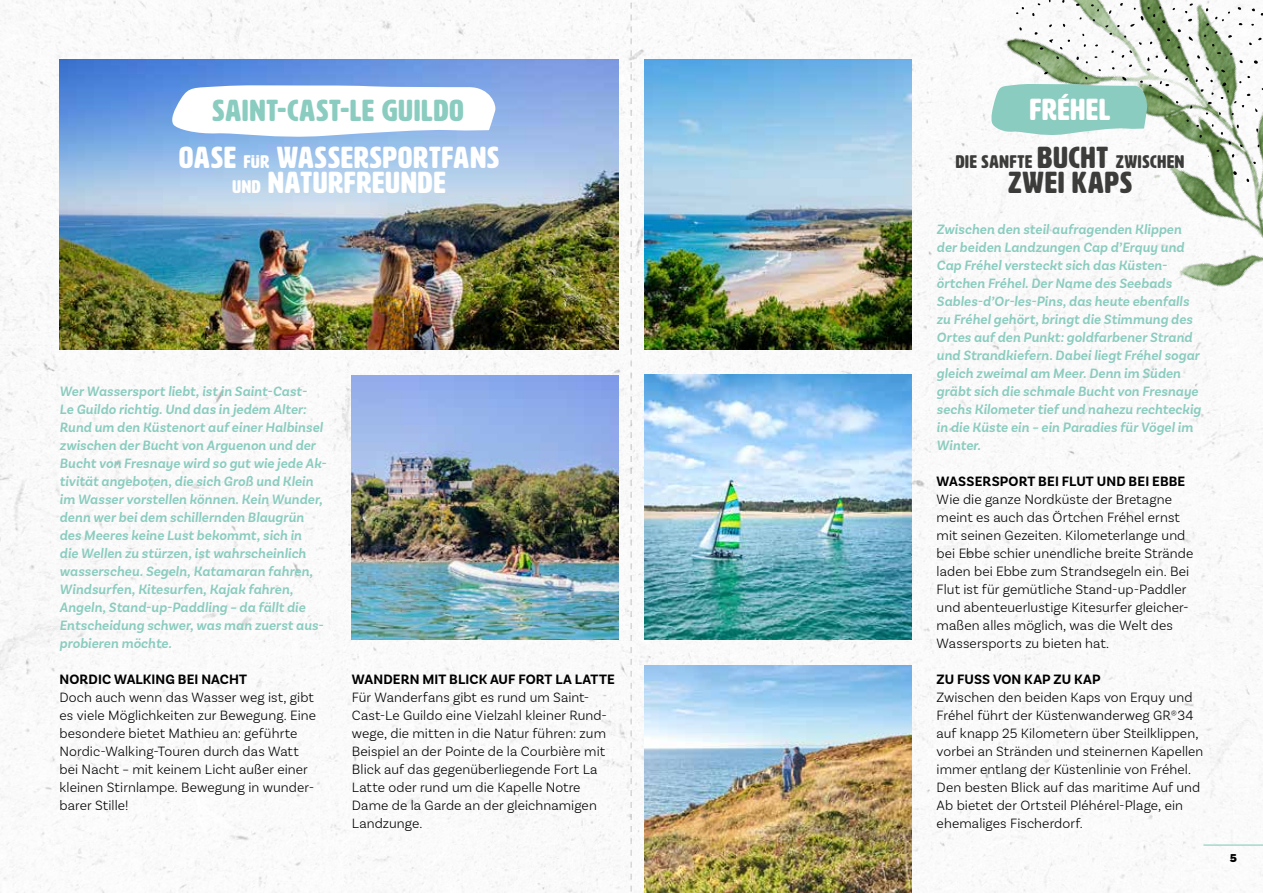
<style>
.page{position:relative;width:1263px;height:893px;background:#fff}
.page>*{position:absolute;margin:0;border:0;box-sizing:border-box;transform-origin:0 0}
.t1{font:30px/25.5px "HWT Artz";letter-spacing:.04em;color:#fff;text-align:center}
.t2{font:30px "HWT Artz";letter-spacing:.04em;color:#8accbf}
.t3{font:30px "HWT Artz";letter-spacing:.04em;color:#3c3c3b}
.t4{font:18px "HWT Artz";letter-spacing:.04em;color:#3c3c3b}
.t5{font:300 14.25px/18px "Basic Sans";letter-spacing:.005em;color:#000}
.t6{font:italic 600 14.25px/18px "Basic Sans";letter-spacing:.01em;color:#8accbf}
.t7{font:700 14.25px "Basic Sans";letter-spacing:.01em;color:#000}
.t8{font:900 12px "Basic Sans";color:#000}
.s1{font-size:18px}
.s2{font-size:30px}
</style>
<div class="page">
<img style="left:0;top:0;width:1263px;height:893px">
<hr style="left:1203px;top:844px;width:60px;height:2px;background:#8accbf">
<svg style="left:630px;top:0;width:2px;height:893px"></svg>
<img style="left:60px;top:60px;width:559px;height:290px">
<img style="left:644px;top:60px;width:245px;height:290px">
<img style="left:644px;top:666px;width:267px;height:227px">
<img style="left:644px;top:374px;width:267px;height:266px">
<img style="left:352px;top:375px;width:267px;height:265px">
<img style="left:889px;top:0;width:374px;height:446px">
<svg style="left:967px;top:0;width:296px;height:191px"></svg>
<svg style="left:170px;top:85px;width:327px;height:54px"></svg>
<svg style="left:990px;top:83px;width:158px;height:54px"></svg>
<h1 class="t2" style="left:213px;top:95px;width:253px">SAINT-CAST-LE GUILDO</h1>
<h1 class="t1" style="left:1030px;top:97px;width:82px">FRÉHEL</h1>
<h1 class="t1" style="left:179px;top:145px;width:321px">OASE <span class="s1">FÜR</span> WASSERSPORTFANS<br><span class="s1">UND</span> NATURFREUNDE</h1>
<p class="t4" style="left:956px;top:152px;width:230px">DIE SANFTE <span class="s2">BUCHT</span> ZWISCHEN</p>
<h1 class="t3" style="left:1008px;top:167px;width:125px">ZWEI KAPS</h1>
<p class="t6" style="left:60px;top:382px;width:268px">Wer Wassersport liebt, ist in Saint-Cast-<br>Le Guildo richtig. Und das in jedem Alter:<br>Rund um den Küstenort auf einer Halbinsel zwischen der Bucht von Arguenon und der Bucht von Fresnaye wird so gut wie jede Ak&shy;tivität angeboten, die sich Groß und Klein im Wasser vorstellen können. Kein Wunder, denn wer bei dem schillernden Blaugrün des Meeres keine Lust bekommt, sich in<br>die Wellen zu stürzen, ist wahrscheinlich wasserscheu. Segeln, Katamaran fahren, Windsurfen, Kitesurfen, Kajak fahren, Angeln, Stand-up-Paddling – da fällt die Entscheidung schwer, was man zuerst aus&shy;probieren möchte.</p>
<p class="t7" style="left:60px;top:671px;width:189px">NORDIC WALKING BEI NACHT</p>
<p class="t5" style="left:60px;top:688px;width:258px">Doch auch wenn das Wasser weg ist, gibt es viele Möglichkeiten zur Bewegung. Eine besondere bietet Mathieu an: geführte Nordic-Walking-Touren durch das Watt bei Nacht – mit keinem Licht außer einer kleinen Stirnlampe. Bewegung in wunder&shy;barer Stille!</p>
<p class="t7" style="left:352px;top:671px;width:264px">WANDERN MIT BLICK AUF FORT LA LATTE</p>
<p class="t5" style="left:352px;top:688px;width:257px">Für Wanderfans gibt es rund um Saint-Cast-Le Guildo eine Vielzahl kleiner Rund&shy;wege, die mitten in die Natur führen: zum Beispiel an der Pointe de la Courbière mit Blick auf das gegenüberliegende Fort La Latte oder rund um die Kapelle Notre Dame de la Garde an der gleichnamigen Landzunge.</p>
<p class="t6" style="left:936px;top:220px;width:266px">Zwischen den steil aufragenden Klippen der beiden Landzungen Cap d’Erquy und Cap Fréhel versteckt sich das Küsten&shy;örtchen Fréhel. Der Name des Seebads Sables-d’Or-les-Pins, das heute ebenfalls zu Fréhel gehört, bringt die Stimmung des Ortes auf den Punkt: goldfarbener Strand und Strandkiefern. Dabei liegt Fréhel sogar gleich zweimal am Meer. Denn im Süden gräbt sich die schmale Bucht von Fresnaye sechs Kilometer tief und nahezu rechteckig in die Küste ein – ein Paradies für Vögel im Winter.</p>
<p class="t7" style="left:936px;top:473px;width:250px">WASSERSPORT BEI FLUT UND BEI EBBE</p>
<p class="t5" style="left:936px;top:490px;width:258px">Wie die ganze Nordküste der Bretagne meint es auch das Örtchen Fréhel ernst mit seinen Gezeiten. Kilometerlange und bei Ebbe schier unendliche breite Strände laden bei Ebbe zum Strandsegeln ein. Bei Flut ist für gemütliche Stand-up-Paddler und abenteuerlustige Kitesurfer gleicher&shy;maßen alles möglich, was die Welt des Wassersports zu bieten hat.</p>
<p class="t7" style="left:936px;top:671px;width:166px">ZU FUSS VON KAP ZU KAP</p>
<p class="t5" style="left:936px;top:688px;width:268px">Zwischen den beiden Kaps von Erquy und Fréhel führt der Küstenwanderweg GR®34 auf knapp 25 Kilometern über Steilklippen, vorbei an Stränden und steinernen Kapellen immer entlang der Küstenlinie von Fréhel.<br>Den besten Blick auf das maritime Auf und Ab bietet der Ortsteil Pléhérel-Plage, ein ehemaliges Fischerdorf.</p>
<p class="t8" style="left:1230px;top:851px;width:9px">5</p>
</div>
